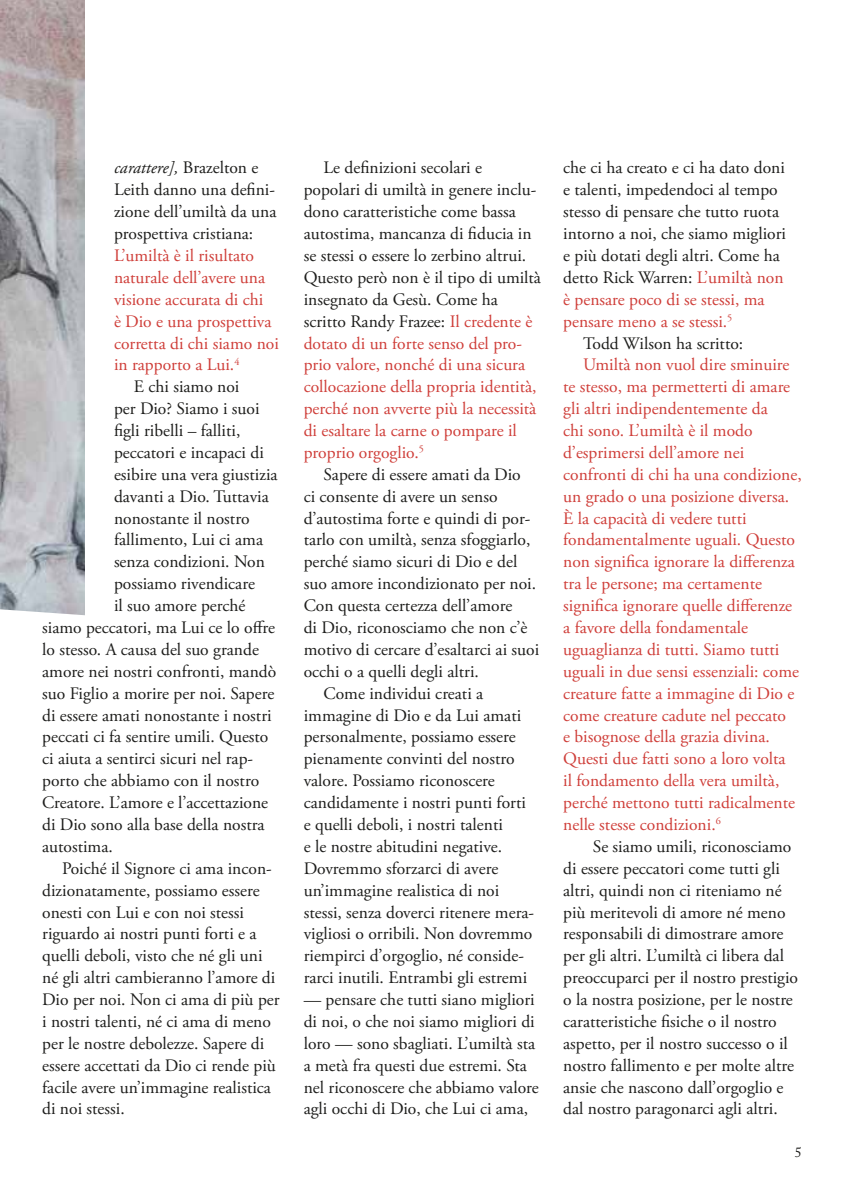
<style>
.page{position:relative;width:844px;height:1191px;background:#fff}
.page>*{position:absolute;margin:0;border:0;box-sizing:border-box;transform-origin:0 0}
.t1{font:17.5px/21.9px "Adobe Garamond Pro";color:#1d1d1b}
.t2{font:17.5px/21.9px "Adobe Garamond Pro";color:#cf3e39}
.t3{font:14px "Adobe Caslon Pro";color:#1d1d1b}
.s1{font-style:italic}
.s2{color:#cf3e39}
</style>
<div class="page">
<img style="left:0;top:0;width:84px;height:609px">
<p class="t1" style="left:114px;top:158px;width:164px"><span class="s1">carattere],</span> Brazelton e<br>Leith danno una defini&shy;zione dell’umiltà da una prospettiva cristiana:</p>
<p class="t2" style="left:114px;top:245px;width:141px">L’umiltà è il risultato</p>
<p class="t2" style="left:114px;top:267px;width:153px">naturale dell’avere una</p>
<p class="t2" style="left:114px;top:289px;width:151px">visione accurata di chi</p>
<p class="t2" style="left:114px;top:311px;width:159px">è Dio e una prospettiva</p>
<p class="t2" style="left:114px;top:333px;width:166px">corretta di chi siamo noi</p>
<p class="t2" style="left:114px;top:354px;width:127px">in rapporto a Lui.<sup>4</sup></p>
<p class="t1" style="left:134px;top:376px;width:107px">E chi siamo noi</p>
<p class="t1" style="left:114px;top:398px;width:147px">per Dio? Siamo i suoi</p>
<p class="t1" style="left:114px;top:420px;width:128px">figli ribelli – falliti,</p>
<p class="t1" style="left:114px;top:442px;width:151px">peccatori e incapaci di</p>
<p class="t1" style="left:114px;top:464px;width:165px">esibire una vera giustizia</p>
<p class="t1" style="left:114px;top:486px;width:156px">davanti a Dio. Tuttavia</p>
<p class="t1" style="left:114px;top:508px;width:137px">nonostante il nostro</p>
<p class="t1" style="left:114px;top:529px;width:150px">fallimento, Lui ci ama</p>
<p class="t1" style="left:114px;top:551px;width:152px">senza condizioni. Non</p>
<p class="t1" style="left:114px;top:573px;width:142px">possiamo rivendicare</p>
<p class="t1" style="left:114px;top:595px;width:133px">il suo amore perché</p>
<p class="t1" style="left:42px;top:617px;width:234px">siamo peccatori, ma Lui ce lo offre</p>
<p class="t1" style="left:42px;top:639px;width:218px">lo stesso. A causa del suo grande</p>
<p class="t1" style="left:42px;top:661px;width:235px">amore nei nostri confronti, mandò</p>
<p class="t1" style="left:42px;top:683px;width:233px">suo Figlio a morire per noi. Sapere</p>
<p class="t1" style="left:42px;top:704px;width:231px">di essere amati nonostante i nostri</p>
<p class="t1" style="left:42px;top:726px;width:228px">peccati ci fa sentire umili. Questo</p>
<p class="t1" style="left:42px;top:748px;width:212px">ci aiuta a sentirci sicuri nel rap-</p>
<p class="t1" style="left:42px;top:770px;width:218px">porto che abbiamo con il nostro</p>
<p class="t1" style="left:42px;top:792px;width:227px">Creatore. L’amore e l’accettazione</p>
<p class="t1" style="left:42px;top:814px;width:224px">di Dio sono alla base della nostra</p>
<p class="t1" style="left:42px;top:836px;width:72px">autostima.</p>
<p class="t1" style="left:62px;top:858px;width:211px">Poiché il Signore ci ama incon-</p>
<p class="t1" style="left:42px;top:879px;width:219px">dizionatamente, possiamo essere</p>
<p class="t1" style="left:42px;top:901px;width:203px">onesti con Lui e con noi stessi</p>
<p class="t1" style="left:42px;top:923px;width:216px">riguardo ai nostri punti forti e a</p>
<p class="t1" style="left:42px;top:945px;width:222px">quelli deboli, visto che né gli uni</p>
<p class="t1" style="left:42px;top:967px;width:235px">né gli altri cambieranno l’amore di</p>
<p class="t1" style="left:42px;top:989px;width:239px">Dio per noi. Non ci ama di più per</p>
<p class="t1" style="left:42px;top:1011px;width:230px">i nostri talenti, né ci ama di meno</p>
<p class="t1" style="left:42px;top:1033px;width:224px">per le nostre debolezze. Sapere di</p>
<p class="t1" style="left:42px;top:1054px;width:235px">essere accettati da Dio ci rende più</p>
<p class="t1" style="left:42px;top:1076px;width:230px">facile avere un’immagine realistica</p>
<p class="t1" style="left:42px;top:1098px;width:84px">di noi stessi.</p>
<p class="t1" style="left:303px;top:158px;width:239px;text-indent:20px">Le definizioni secolari e popolari di umiltà in genere inclu&shy;dono caratteristiche come bassa autostima, mancanza di fiducia in se stessi o essere lo zerbino altrui.<br>Questo però non è il tipo di umiltà insegnato da Gesù. Come ha scritto Randy Frazee: <span class="s2">Il credente è dotato di un forte senso del pro&shy;prio valore, nonché di una sicura collocazione della propria identità, perché non avverte più la necessità di esaltare la carne o pompare il proprio orgoglio.</span><sup>5</sup></p>
<p class="t1" style="left:323px;top:464px;width:198px">Sapere di essere amati da Dio</p>
<p class="t1" style="left:303px;top:486px;width:195px">ci consente di avere un senso</p>
<p class="t1" style="left:303px;top:508px;width:228px">d’autostima forte e quindi di por-</p>
<p class="t1" style="left:303px;top:529px;width:228px">tarlo con umiltà, senza sfoggiarlo,</p>
<p class="t1" style="left:303px;top:551px;width:215px">perché siamo sicuri di Dio e del</p>
<p class="t1" style="left:303px;top:573px;width:234px">suo amore incondizionato per noi.</p>
<p class="t1" style="left:303px;top:595px;width:210px">Con questa certezza dell’amore</p>
<p class="t1" style="left:303px;top:617px;width:225px">di Dio, riconosciamo che non c’è</p>
<p class="t1" style="left:303px;top:639px;width:237px">motivo di cercare d’esaltarci ai suoi</p>
<p class="t1" style="left:303px;top:661px;width:177px">occhi o a quelli degli altri.</p>
<p class="t1" style="left:323px;top:683px;width:161px">Come individui creati a</p>
<p class="t1" style="left:303px;top:704px;width:219px">immagine di Dio e da Lui amati</p>
<p class="t1" style="left:303px;top:726px;width:213px">personalmente, possiamo essere</p>
<p class="t1" style="left:303px;top:748px;width:212px">pienamente convinti del nostro</p>
<p class="t1" style="left:303px;top:770px;width:193px">valore. Possiamo riconoscere</p>
<p class="t1" style="left:303px;top:792px;width:224px">candidamente i nostri punti forti</p>
<p class="t1" style="left:303px;top:814px;width:201px">e quelli deboli, i nostri talenti</p>
<p class="t1" style="left:303px;top:836px;width:200px">e le nostre abitudini negative.</p>
<p class="t1" style="left:303px;top:858px;width:196px">Dovremmo sforzarci di avere</p>
<p class="t1" style="left:303px;top:879px;width:197px">un’immagine realistica di noi</p>
<p class="t1" style="left:303px;top:901px;width:232px">stessi, senza doverci ritenere mera-</p>
<p class="t1" style="left:303px;top:923px;width:230px">vigliosi o orribili. Non dovremmo</p>
<p class="t1" style="left:303px;top:945px;width:222px">riempirci d’orgoglio, né conside-</p>
<p class="t1" style="left:303px;top:967px;width:225px">rarci inutili. Entrambi gli estremi</p>
<p class="t1" style="left:303px;top:989px;width:236px">— pensare che tutti siano migliori di noi, o che noi siamo migliori di loro — sono sbagliati. L’umiltà sta a metà fra questi due estremi. Sta nel riconoscere che abbiamo valore agli occhi di Dio, che Lui ci ama,</p>
<p class="t1" style="left:563px;top:158px;width:223px">che ci ha creato e ci ha dato doni</p>
<p class="t1" style="left:563px;top:179px;width:216px">e talenti, impedendoci al tempo</p>
<p class="t1" style="left:563px;top:201px;width:217px">stesso di pensare che tutto ruota</p>
<p class="t1" style="left:563px;top:223px;width:224px">intorno a noi, che siamo migliori</p>
<p class="t1" style="left:563px;top:245px;width:218px">e più dotati degli altri. Come ha</p>
<p class="t1" style="left:563px;top:267px;width:222px">detto Rick Warren: <span class="s2">L’umiltà non</span></p>
<p class="t2" style="left:563px;top:289px;width:203px">è pensare poco di se stessi, ma</p>
<p class="t2" style="left:563px;top:311px;width:171px">pensare meno a se stessi.<sup>5</sup></p>
<p class="t1" style="left:583px;top:333px;width:162px">Todd Wilson ha scritto:</p>
<p class="t2" style="left:563px;top:354px;width:240px;text-indent:20px">Umiltà non vuol dire sminuire te stesso, ma permetterti di amare gli altri indipendentemente da<br>chi sono. L’umiltà è il modo d’esprimersi dell’amore nei confronti di chi ha una condizione, un grado o una posizione diversa.<br>È la capacità di vedere tutti fondamentalmente uguali. Questo non significa ignorare la differenza tra le persone; ma certamente significa ignorare quelle differenze a favore della fondamentale uguaglianza di tutti. Siamo tutti uguali in due sensi essenziali: come creature fatte a immagine di Dio e come creature cadute nel peccato<br>e bisognose della grazia divina.<br>Questi due fatti sono a loro volta<br>il fondamento della vera umiltà, perché mettono tutti radicalmente nelle stesse condizioni.<sup>6</sup></p>
<p class="t1" style="left:563px;top:836px;width:236px;text-indent:30px">Se siamo umili, riconosciamo di essere peccatori come tutti gli altri, quindi non ci riteniamo né più meritevoli di amore né meno responsabili di dimostrare amore per gli altri. L’umiltà ci libera dal preoccuparci per il nostro prestigio o la nostra posizione, per le nostre caratteristiche fisiche o il nostro aspetto, per il nostro successo o il nostro fallimento e per molte altre ansie che nascono dall’orgoglio e dal nostro paragonarci agli altri.</p>
<p class="t3" style="left:794px;top:1144px;width:8px">5</p>
</div>
